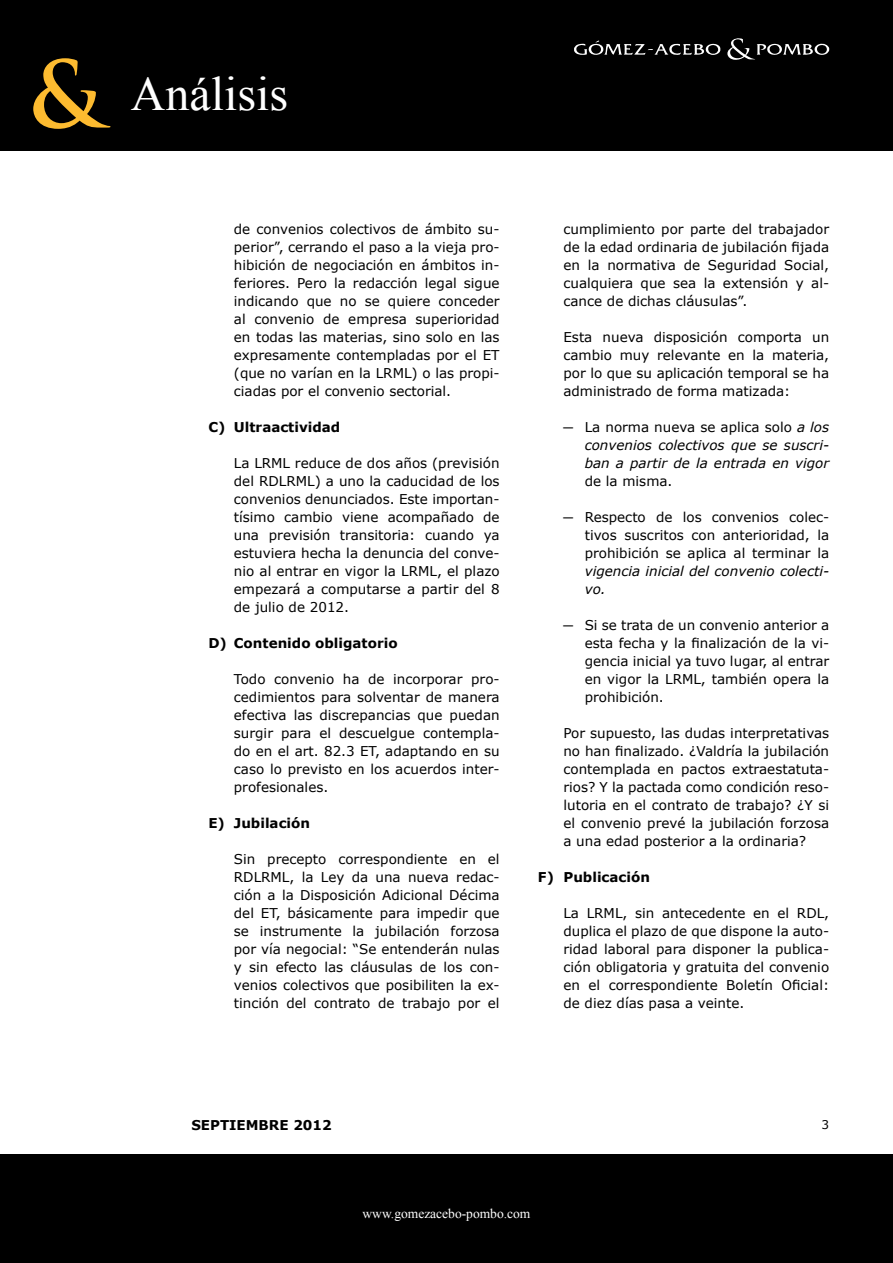
<style>
.page{position:relative;width:893px;height:1263px;background:#fff}
.page>*{position:absolute;margin:0;border:0;box-sizing:border-box;transform-origin:0 0}
.t1{font:700 90px "Trajan Pro";color:#fdbb30}
.t2{font:48px "Times New Roman";color:#fff}
.t3{font:13.5px/18px "Verdana";color:#000;text-align:justify}
.t4{font:italic 13.5px/18px "Verdana";color:#000;text-align:justify}
.t5{font:700 13.5px "Verdana";color:#000}
.t6{font:13.5px "Times New Roman";color:#fff}
.t7{font:12px "Verdana";color:#000}
.s1{font-style:normal}
.s2{font-style:italic}
</style>
<div class="page">
<div style="left:0;top:0;width:893px;height:151px;background:#000"></div>
<div style="left:0;top:1154px;width:893px;height:109px;background:#000"></div>
<svg style="left:727px;top:38px;width:102px;height:22px"></svg>
<svg style="left:574px;top:41px;width:147px;height:14px"></svg>
<p class="t1" style="left:28px;top:39px;width:76px">&amp;</p>
<p class="t2" style="left:131px;top:62px;width:159px">Análisis</p>
<p class="t3" style="left:234px;top:220px;width:267px">de convenios colectivos de ámbito su&shy;perior”, cerrando el paso a la vieja pro&shy;hibición de negociación en ámbitos in&shy;feriores. Pero la redacción legal sigue indicando que no se quiere conceder al convenio de empresa superioridad en todas las materias, sino solo en las expresamente contempladas por el ET (que no varían en la LRML) o las propi&shy;ciadas por el convenio sectorial.</p>
<p class="t5" style="left:208px;top:417px;width:133px">C) Ultraactividad</p>
<p class="t3" style="left:234px;top:454px;width:267px">La LRML reduce de dos años (previsión del RDLRML) a uno la caducidad de los convenios denunciados. Este importan&shy;tísimo cambio viene acompañado de una previsión transitoria: cuando ya estuviera hecha la denuncia del conve&shy;nio al entrar en vigor la LRML, el plazo empezará a computarse a partir del 8 de julio de 2012.</p>
<p class="t5" style="left:208px;top:633px;width:191px">D) Contenido obligatorio</p>
<p class="t3" style="left:234px;top:670px;width:267px">Todo convenio ha de incorporar pro&shy;cedimientos para solventar de manera efectiva las discrepancias que puedan surgir para el descuelgue contempla&shy;do en el art. 82.3 ET, adaptando en su caso lo previsto en los acuerdos inter&shy;profesionales.</p>
<p class="t5" style="left:208px;top:813px;width:103px">E) Jubilación</p>
<p class="t3" style="left:234px;top:850px;width:267px">Sin precepto correspondiente en el RDLRML, la Ley da una nueva redac&shy;ción a la Disposición Adicional Décima del ET, básicamente para impedir que se instrumente la jubilación forzosa por vía negocial: “Se entenderán nulas y sin efecto las cláusulas de los con&shy;venios colectivos que posibiliten la ex&shy;tinción del contrato de trabajo por el</p>
<p class="t3" style="left:563px;top:220px;width:267px">cumplimiento por parte del trabajador de la edad ordinaria de jubilación fijada en la normativa de Seguridad Social, cualquiera que sea la extensión y al&shy;cance de dichas cláusulas”.</p>
<p class="t3" style="left:563px;top:328px;width:267px">Esta nueva disposición comporta un cambio muy relevante en la materia, por lo que su aplicación temporal se ha administrado de forma matizada:</p>
<p class="t4" style="left:585px;top:418px;width:246px;text-indent:-21px"><span class="s1">─ La norma nueva se aplica solo</span> a los convenios colectivos que se suscri&shy;ban a partir de la entrada en vigor <span class="s1">de la misma.</span></p>
<p class="t3" style="left:585px;top:508px;width:246px;text-indent:-21px">─ Respecto de los convenios colec&shy;tivos suscritos con anterioridad, la prohibición se aplica al terminar la <span class="s2">vigencia inicial del convenio colecti&shy;vo.</span></p>
<p class="t3" style="left:585px;top:616px;width:246px;text-indent:-21px">─ Si se trata de un convenio anterior a esta fecha y la finalización de la vi&shy;gencia inicial ya tuvo lugar, al entrar en vigor la LRML, también opera la prohibición.</p>
<p class="t3" style="left:563px;top:724px;width:267px">Por supuesto, las dudas interpretativas no han finalizado. ¿Valdría la jubilación contemplada en pactos extraestatuta&shy;rios? Y la pactada como condición reso&shy;lutoria en el contrato de trabajo? ¿Y si el convenio prevé la jubilación forzosa a una edad posterior a la ordinaria?</p>
<p class="t5" style="left:538px;top:867px;width:114px">F) Publicación</p>
<p class="t3" style="left:563px;top:904px;width:267px">La LRML, sin antecedente en el RDL, duplica el plazo de que dispone la auto&shy;ridad laboral para disponer la publica&shy;ción obligatoria y gratuita del convenio en el correspondiente Boletín Oficial: de diez días pasa a veinte.</p>
<p class="t5" style="left:191px;top:1115px;width:142px">SEPTIEMBRE 2012</p>
<p class="t6" style="left:363px;top:1204px;width:169px">www.gomezacebo-pombo.com</p>
<p class="t7" style="left:822px;top:1117px;width:9px">3</p>
</div>
